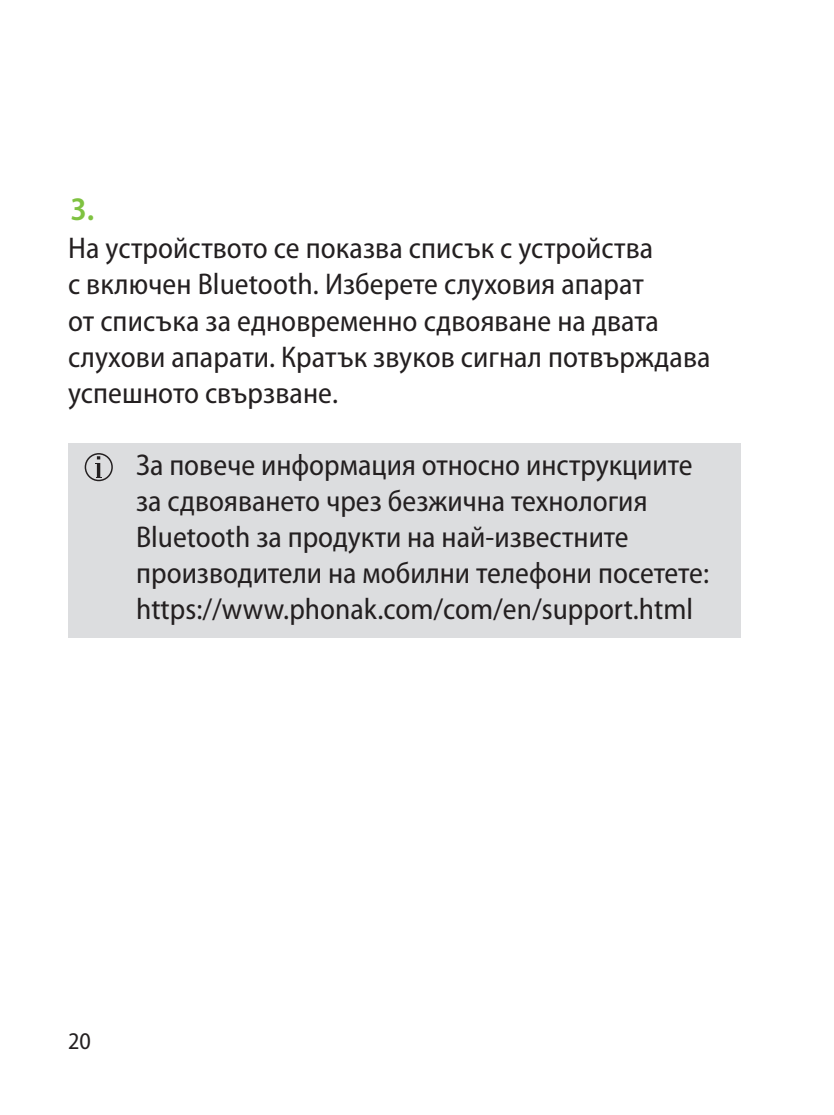
<style>
.page{position:relative;width:834px;height:1115px;background:#fff}
.page>*{position:absolute;margin:0;border:0;box-sizing:border-box;transform-origin:0 0}
.t1{font:600 semi-condensed 33px "Myriad Pro";color:#7fc241}
.t2{font:semi-condensed 30px/36px "Myriad Pro";color:#231f20}
.t3{font:semi-condensed 24px "Myriad Pro";color:#231f20}
</style>
<div class="page">
<div style="left:68px;top:443px;width:672px;height:194px;background:#dcdddf"></div>
<svg style="left:85px;top:453px;width:28px;height:28px"></svg>
<p class="t1" style="left:70px;top:188px;width:26px">3.</p>
<p class="t2" style="left:68px;top:230px;width:644px">На устройството се показва списък с устройства<br>с включен Bluetooth. Изберете слуховия апарат<br>от списъка за едновременно сдвояване на двата слухови апарати. Кратък звуков сигнал потвърждава успешното свързване.</p>
<p class="t2" style="left:136px;top:446px;width:574px">За повече информация относно инструкциите за сдвояването чрез безжична технология Bluetooth за продукти на най-известните производители на мобилни телефони посетете: https://www.phonak.com/com/en/support.html</p>
<p class="t3" style="left:68px;top:1026px;width:24px">20</p>
</div>
